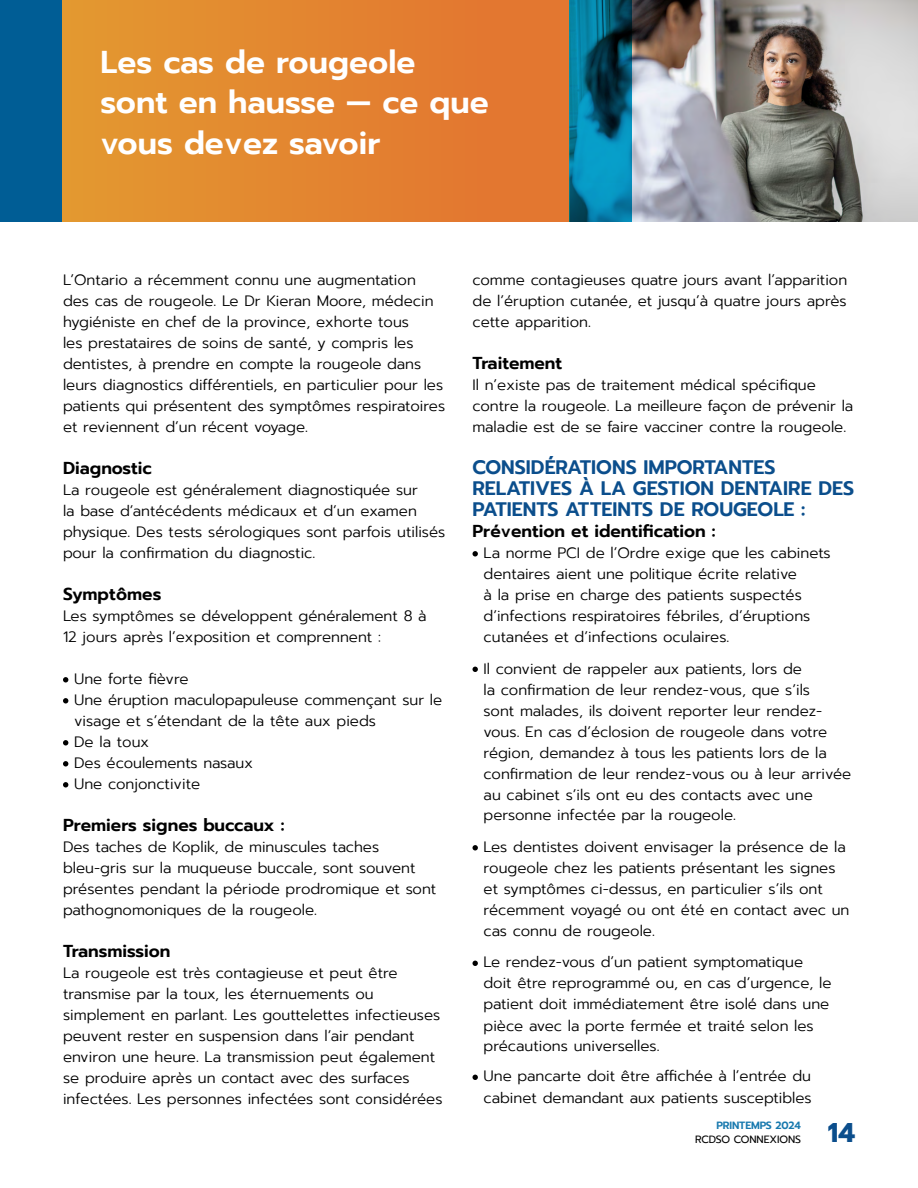
<style>
.page{position:relative;width:918px;height:1188px;background:#fff}
.page>*{position:absolute;margin:0;border:0;box-sizing:border-box;transform-origin:0 0}
.t1{font:600 31.5px/40.5px "Prompt";color:#fff}
.t2{font:700 27px "Prompt";color:#0b4e8c}
.t3{font:600 19.5px/21px "Prompt";color:#0b4e8c}
.t4{font:600 17.25px "Prompt";color:#000}
.t5{font:300 15px/21px "Prompt";color:#000}
.t6{font:10.5px "Prompt";letter-spacing:-.01em;color:#000}
.t7{font:600 10.5px "Prompt";letter-spacing:-.01em;color:#1879ae}
</style>
<div class="page">
<svg style="left:63px;top:677px;width:5px;height:5px"></svg>
<svg style="left:63px;top:698px;width:5px;height:6px"></svg>
<svg style="left:63px;top:740px;width:5px;height:6px"></svg>
<svg style="left:63px;top:761px;width:5px;height:5px"></svg>
<svg style="left:63px;top:782px;width:5px;height:6px"></svg>
<svg style="left:473px;top:551px;width:5px;height:5px"></svg>
<svg style="left:473px;top:667px;width:5px;height:5px"></svg>
<svg style="left:473px;top:845px;width:5px;height:5px"></svg>
<svg style="left:473px;top:961px;width:5px;height:5px"></svg>
<svg style="left:473px;top:1075px;width:5px;height:5px"></svg>
<img style="left:632px;top:0;width:286px;height:222px">
<div style="left:62px;top:0;width:508px;height:222px;background:linear-gradient(to right,#e39830,#e37230)"></div>
<div style="left:0;top:0;width:62px;height:222px;background:#005d95"></div>
<svg style="left:570px;top:0;width:62px;height:222px;background:#046d8d"></svg>
<p class="t1" style="left:100px;top:41px;width:390px">Les cas de rougeole sont en hausse — ce que vous devez savoir</p>
<p class="t5" style="left:63px;top:269px;width:384px">L’Ontario a récemment connu une augmentation des cas de rougeole. Le Dr Kieran Moore, médecin hygiéniste en chef de la province, exhorte tous<br>les prestataires de soins de santé, y compris les dentistes, à prendre en compte la rougeole dans leurs diagnostics différentiels, en particulier pour les patients qui présentent des symptômes respiratoires et reviennent d’un récent voyage.</p>
<h2 class="t4" style="left:63px;top:455px;width:90px">Diagnostic</h2>
<p class="t5" style="left:63px;top:479px;width:384px">La rougeole est généralement diagnostiquée sur<br>la base d’antécédents médicaux et d’un examen physique. Des tests sérologiques sont parfois utilisés pour la confirmation du diagnostic.</p>
<h2 class="t4" style="left:63px;top:581px;width:100px">Symptômes</h2>
<p class="t5" style="left:63px;top:605px;width:365px">Les symptômes se développent généralement 8 à<br>12 jours après l’exposition et comprennent :</p>
<p class="t5" style="left:74px;top:668px;width:370px">Une forte fièvre<br>Une éruption maculopapuleuse commençant sur le visage et s’étendant de la tête aux pieds<br>De la toux<br>Des écoulements nasaux<br>Une conjonctivite</p>
<h2 class="t4" style="left:63px;top:812px;width:223px">Premiers signes buccaux :</h2>
<p class="t5" style="left:63px;top:836px;width:375px">Des taches de Koplik, de minuscules taches bleu-gris sur la muqueuse buccale, sont souvent présentes pendant la période prodromique et sont pathognomoniques de la rougeole.</p>
<h2 class="t4" style="left:63px;top:938px;width:109px">Transmission</h2>
<p class="t5" style="left:63px;top:962px;width:381px">La rougeole est très contagieuse et peut être transmise par la toux, les éternuements ou simplement en parlant. Les gouttelettes infectieuses peuvent rester en suspension dans l’air pendant environ une heure. La transmission peut également se produire après un contact avec des surfaces infectées. Les personnes infectées sont considérées</p>
<p class="t5" style="left:472px;top:269px;width:376px;text-align:justify">comme contagieuses quatre jours avant l’apparition de l’éruption cutanée, et jusqu’à quatre jours après cette apparition.</p>
<h2 class="t4" style="left:472px;top:350px;width:91px">Traitement</h2>
<p class="t5" style="left:472px;top:374px;width:382px">Il n’existe pas de traitement médical spécifique contre la rougeole. La meilleure façon de prévenir la maladie est de se faire vacciner contre la rougeole.</p>
<h3 class="t3" style="left:472px;top:457px;width:383px">CONSIDÉRATIONS IMPORTANTES<br>RELATIVES À LA GESTION DENTAIRE DES<br>PATIENTS ATTEINTS DE ROUGEOLE :</h3>
<h2 class="t4" style="left:472px;top:518px;width:245px">Prévention et identification :</h2>
<p class="t5" style="left:484px;top:542px;width:349px">La norme PCI de l’Ordre exige que les cabinets dentaires aient une politique écrite relative<br>à la prise en charge des patients suspectés d’infections respiratoires fébriles, d’éruptions cutanées et d’infections oculaires.</p>
<p class="t5" style="left:484px;top:658px;width:369px">Il convient de rappeler aux patients, lors de<br>la confirmation de leur rendez-vous, que s’ils<br>sont malades, ils doivent reporter leur rendez&shy;vous. En cas d’éclosion de rougeole dans votre région, demandez à tous les patients lors de la confirmation de leur rendez-vous ou à leur arrivée au cabinet s’ils ont eu des contacts avec une personne infectée par la rougeole.</p>
<p class="t5" style="left:484px;top:836px;width:367px">Les dentistes doivent envisager la présence de la rougeole chez les patients présentant les signes et symptômes ci-dessus, en particulier s’ils ont récemment voyagé ou ont été en contact avec un cas connu de rougeole.</p>
<p class="t5" style="left:484px;top:952px;width:350px">Le rendez-vous d’un patient symptomatique doit être reprogrammé ou, en cas d’urgence, le patient doit immédiatement être isolé dans une pièce avec la porte fermée et traité selon les précautions universelles.</p>
<p class="t5" style="left:484px;top:1066px;width:330px">Une pancarte doit être affichée à l’entrée du cabinet demandant aux patients susceptibles</p>
<p class="t7" style="left:716px;top:1118px;width:86px">PRINTEMPS 2024</p>
<p class="t6" style="left:695px;top:1132px;width:107px">RCDSO CONNEXIONS</p>
<h2 class="t2" style="left:828px;top:1112px;width:29px">14</h2>
</div>
